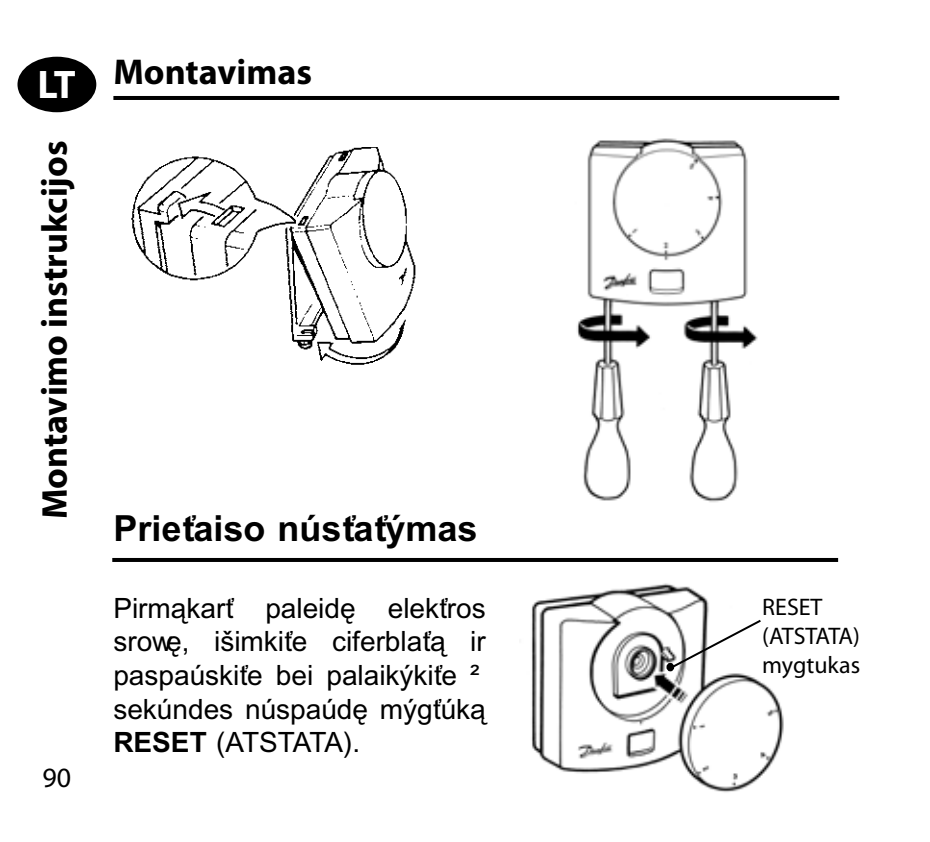
<style>
.page{position:relative;width:930px;height:842px;background:#fff}
.page>*{position:absolute;margin:0;border:0;box-sizing:border-box;transform-origin:0 0}
.t1{font:700 40px "Myriad";color:#fff}
.t2{font:700 36px "Myriad";color:#000}
.t3{font:700 36px "Arial CE";color:#000}
.t4{font:700 36px "Myriad Pro";color:#000}
.t5{font:28px/33.6px "Arial CE";color:#000;text-align:justify}
.t6{font:28px "Myriad";color:#000}
.t7{font:24px/28.8px "Myriad";color:#000}
.s1{font-weight:700}
</style>
<div class="page">
<hr style="left:112px;top:558px;width:726px;height:4px;background:#000">
<hr style="left:113px;top:96px;width:726px;height:4px;background:#000">
<img style="left:131px;top:147px;width:285px;height:218px">
<img style="left:577px;top:138px;width:181px;height:365px">
<img style="left:531px;top:583px;width:253px;height:210px">
<div style="left:666px;top:663px;width:8px;height:8px;border:4px solid #000;border-radius:50%"></div>
<svg style="left:671px;top:618px;width:92px;height:51px"></svg>
<div style="left:19px;top:59px;width:75px;height:51px;background:#000;border-radius:50%"></div>
<div style="left:17px;top:57px;width:79px;height:55px;border:4px solid #000;border-radius:50%"></div>
<h1 class="t1" style="left:38px;top:64px;width:40px">LT</h1>
<p class="t2" style="left:36px;top:519px;width:380px;rotate:-90deg">Montavimo instrukcijos</p>
<p class="t6" style="left:42px;top:763px;width:30px">90</p>
<p class="t4" style="left:113px;top:48px;width:200px">Montavimas</p>
<p class="t3" style="left:113px;top:507px;width:366px">Prietaiso nustatymas</p>
<p class="t5" style="left:113px;top:591px;width:374px">Pirmąkart paleidę elektros srovę, išimkite ciferblatą ir paspauskite bei palaikykite 2 sekundes nuspaudę mygtuką <span class="s1">RESET</span> (ATSTATA).</p>
<p class="t7" style="left:762px;top:594px;width:100px">RESET (ATSTATA) mygtukas</p>
</div>
